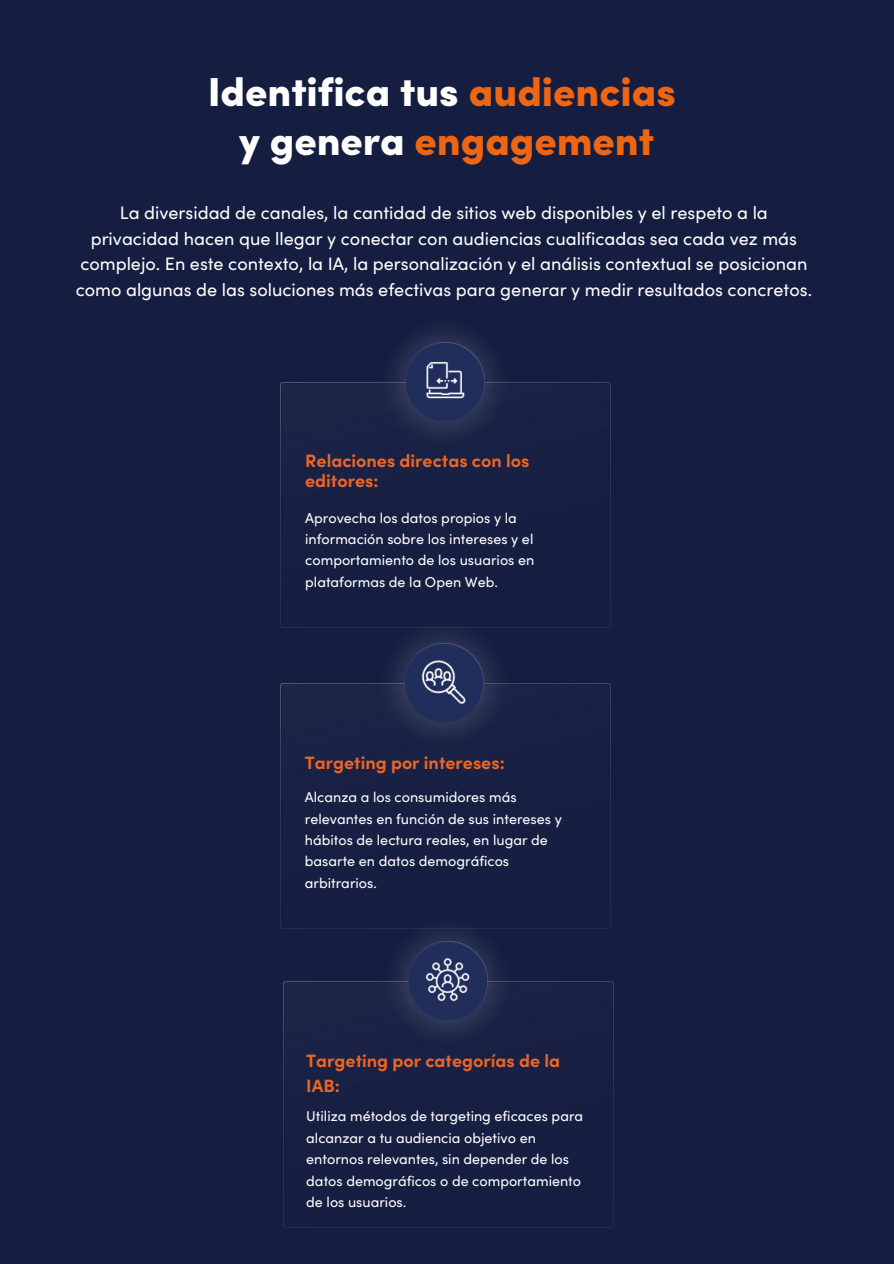
<style>
.page{position:relative;width:894px;height:1264px;background:#fff}
.page>*{position:absolute;margin:0;border:0;box-sizing:border-box;transform-origin:0 0}
.t1{font:900 40.5px/48.3px "Sofia Pro";color:#fff;text-align:center}
.t2{font:18px/25.8px "Sofia Pro";color:#fff;text-align:center}
.t3{font:700 17.85px/20.1px "Sofia Pro";color:#ed6624}
.t4{font:14.25px/21.5px "Sofia Pro";color:#fff}
.s1{color:#ee6513}
</style>
<div class="page">
<div style="left:0;top:0;width:893px;height:1263px;background:#151e41"></div>
<img style="left:280px;top:382px;width:330px;height:246px">
<img style="left:280px;top:683px;width:330px;height:246px">
<img style="left:283px;top:981px;width:330px;height:246px">
<img style="left:375px;top:331px;width:139px;height:120px">
<img style="left:406px;top:343px;width:78px;height:78px">
<img style="left:375px;top:613px;width:138px;height:139px">
<img style="left:404px;top:643px;width:79px;height:79px">
<img style="left:378px;top:912px;width:138px;height:138px">
<img style="left:408px;top:941px;width:79px;height:79px">
<img style="left:418px;top:354px;width:52px;height:53px">
<img style="left:419px;top:657px;width:54px;height:54px">
<img style="left:420px;top:952px;width:54px;height:54px">
<h1 class="t1" style="left:207px;top:66px;width:469px">Identifica tus <span class="s1">audiencias </span>y genera <span class="s1">engagement</span></h1>
<h3 class="t2" style="left:76px;top:199px;width:737px">La diversidad de canales, la cantidad de sitios web disponibles y el respeto a la privacidad hacen que llegar y conectar con audiencias cualificadas sea cada vez más complejo. En este contexto, la IA, la personalización y el análisis contextual se posicionan como algunas de las soluciones más efectivas para generar y medir resultados concretos.</h3>
<h2 class="t3" style="left:305px;top:450px;width:225px">Relaciones directas con los editores:</h2>
<p class="t4" style="left:305px;top:506px;width:230px">Aprovecha los datos propios y la información sobre los intereses y el comportamiento de los usuarios en plataformas de la Open Web.</p>
<p class="t3" style="left:305px;top:752px;width:201px">Targeting por intereses:</p>
<p class="t4" style="left:305px;top:786px;width:258px">Alcanza a los consumidores más relevantes en función de sus intereses y hábitos de lectura reales, en lugar de basarte en datos demográficos arbitrarios.</p>
<p class="t3" style="left:306px;top:1047px;width:255px;line-height:25px">Targeting por categorías de la<br>IAB:</p>
<p class="t4" style="left:306px;top:1105px;width:278px">Utiliza métodos de targeting eficaces para alcanzar a tu audiencia objetivo en</p>
<p class="t4" style="left:306px;top:1148px;width:276px">entornos relevantes, sin depender de los datos demográficos o de comportamiento de los usuarios.</p>
</div>
